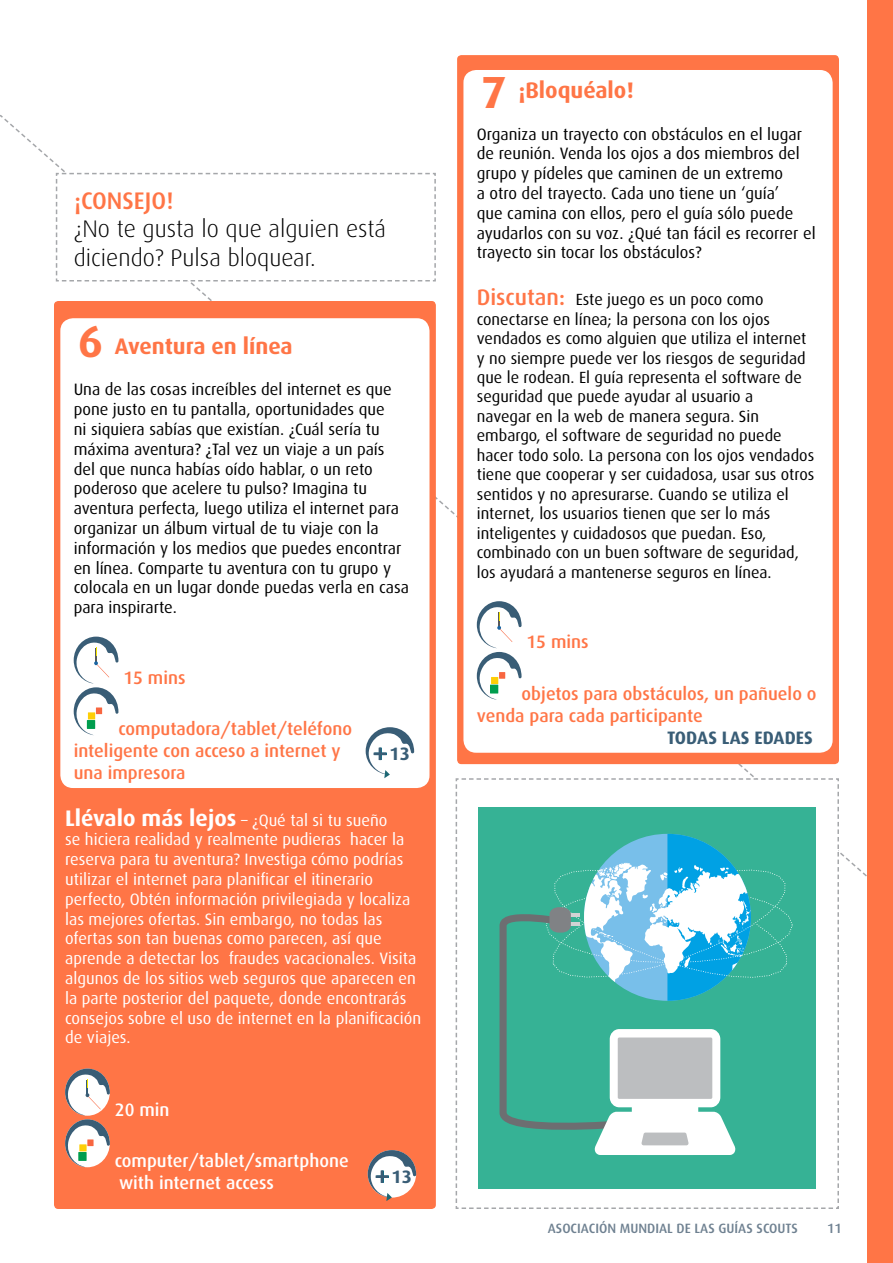
<style>
.page{position:relative;width:893px;height:1263px;background:#fff}
.page>*{position:absolute;margin:0;border:0;box-sizing:border-box;transform-origin:0 0}
.t1{font:700 45px "Dax";color:#ff7546}
.t2{font:300 24px/28.8px "Dax";color:#000}
.t3{font:500 24px "Dax";color:#ff7546}
.t4{font:700 22.5px "Dax";color:#ff7546}
.t5{font:500 18px/21.6px "Dax";color:#ff7546}
.t6{font:500 18px/21.6px "Dax";color:#fff}
.t7{font:700 18px "Dax";color:#395d76}
.t8{font:16.5px/19.8px "Dax";color:#000}
.t9{font:16.5px/19.8px "Dax";color:#fff}
.t10{font:16.2px/19.5px "Dax";color:#000}
.t11{font:500 13.5px "Dax";color:#6f8191}
.s1{font-weight:700;font-size:22.5px}
.s2{font-weight:500;font-size:22.5px;color:#ff7546}
</style>
<div class="page">
<div style="left:54px;top:301px;width:382px;height:908px;background:#ff7546;border-radius:4px"></div>
<div style="left:60px;top:318px;width:369px;height:470px;background:#fff;border-radius:13px"></div>
<svg style="left:74px;top:637px;width:44px;height:98px"></svg>
<div style="left:88px;top:712px;width:7px;height:7px;background:#fdce07"></div>
<div style="left:87px;top:720px;width:8px;height:9px;background:#009d4e"></div>
<div style="left:96px;top:707px;width:6px;height:7px;background:#f86640"></div>
<svg style="left:65px;top:1068px;width:45px;height:99px"></svg>
<div style="left:79px;top:1144px;width:8px;height:7px;background:#fdce07"></div>
<div style="left:78px;top:1152px;width:9px;height:9px;background:#009d4e"></div>
<div style="left:87px;top:1139px;width:7px;height:7px;background:#f86640"></div>
<svg style="left:368px;top:1150px;width:48px;height:51px"></svg>
<svg style="left:366px;top:727px;width:48px;height:51px"></svg>
<div style="left:457px;top:55px;width:382px;height:709px;background:#ff7546;border-radius:4px"></div>
<div style="left:463px;top:70px;width:370px;height:683px;background:#fff;border-radius:13px"></div>
<svg style="left:477px;top:601px;width:45px;height:99px"></svg>
<div style="left:491px;top:677px;width:7px;height:7px;background:#fdce07"></div>
<div style="left:490px;top:685px;width:8px;height:8px;background:#009d4e"></div>
<div style="left:499px;top:672px;width:6px;height:7px;background:#f86640"></div>
<div style="left:867px;top:0;width:26px;height:1263px;background:#ff7546"></div>
<svg style="left:55px;top:172px;width:381px;height:110px"></svg>
<svg style="left:456px;top:778px;width:383px;height:431px"></svg>
<h2 class="t3" style="left:74px;top:187px;width:102px">¡CONSEJO!</h2>
<h2 class="t2" style="left:74px;top:215px;width:314px">¿No te gusta lo que alguien está diciendo? Pulsa bloquear.</h2>
<h1 class="t1" style="left:78px;top:316px;width:27px">6</h1>
<h3 class="t4" style="left:115px;top:333px;width:179px">Aventura en línea</h3>
<p class="t8" style="left:74px;top:380px;width:337px">Una de las cosas increíbles del internet es que pone justo en tu pantalla, oportunidades que<br>ni siquiera sabías que existían. ¿Cuál sería tu máxima aventura? ¿Tal vez un viaje a un país del que nunca habías oído hablar, o un reto poderoso que acelere tu pulso? Imagina tu aventura perfecta, luego utiliza el internet para organizar un álbum virtual de tu viaje con la información y los medios que puedes encontrar en línea. Comparte tu aventura con tu grupo y colocala en un lugar donde puedas verla en casa para inspirarte.</p>
<p class="t5" style="left:123px;top:667px;width:64px">15 mins</p>
<p class="t5" style="left:74px;top:718px;width:280px;text-indent:45px">computadora/tablet/teléfono inteligente con acceso a internet y una impresora</p>
<p class="t9" style="left:65px;top:810px;width:358px"><span class="s1">Llévalo más lejos</span> – ¿Qué tal si tu sueño<br>se hiciera realidad y realmente pudieras hacer la reserva para tu aventura? Investiga cómo podrías utilizar el internet para planificar el itinerario perfecto, Obtén información privilegiada y localiza las mejores ofertas. Sin embargo, no todas las ofertas son tan buenas como parecen, así que aprende a detectar los fraudes vacacionales. Visita algunos de los sitios web seguros que aparecen en la parte posterior del paquete, donde encontrarás consejos sobre el uso de internet en la planificación de viajes.</p>
<p class="t7" style="left:389px;top:743px;width:22px">13</p>
<p class="t6" style="left:115px;top:1099px;width:56px">20 min</p>
<p class="t6" style="left:115px;top:1150px;width:235px">computer/tablet/smartphone with internet access</p>
<p class="t7" style="left:392px;top:1167px;width:22px">13</p>
<h1 class="t1" style="left:481px;top:67px;width:27px">7</h1>
<h3 class="t4" style="left:518px;top:78px;width:117px">¡Bloquéalo!</h3>
<p class="t8" style="left:477px;top:124px;width:340px">Organiza un trayecto con obstáculos en el lugar de reunión. Venda los ojos a dos miembros del grupo y pídeles que caminen de un extremo<br>a otro del trayecto. Cada uno tiene un ‘guía’<br>que camina con ellos, pero el guía sólo puede ayudarlos con su voz. ¿Qué tan fácil es recorrer el trayecto sin tocar los obstáculos?</p>
<p class="t10" style="left:477px;top:290px;width:339px"><span class="s2">Discutan:</span> Este juego es un poco como conectarse en línea; la persona con los ojos vendados es como alguien que utiliza el internet y no siempre puede ver los riesgos de seguridad que le rodean. El guía representa el software de seguridad que puede ayudar al usuario a<br>navegar en la web de manera segura. Sin embargo, el software de seguridad no puede hacer todo solo. La persona con los ojos vendados tiene que cooperar y ser cuidadosa, usar sus otros sentidos y no apresurarse. Cuando se utiliza el internet, los usuarios tienen que ser lo más inteligentes y cuidadosos que puedan. Eso, combinado con un buen software de seguridad, los ayudará a mantenerse seguros en línea.</p>
<p class="t5" style="left:526px;top:631px;width:64px">15 mins</p>
<p class="t5" style="left:477px;top:683px;width:341px;text-indent:45px">objetos para obstáculos, un pañuelo o venda para cada participante</p>
<p class="t7" style="left:667px;top:727px;width:147px">TODAS LAS EDADES</p>
<p class="t11" style="left:548px;top:1221px;width:252px">ASOCIACIÓN MUNDIAL DE LAS GUÍAS SCOUTS</p>
<p class="t11" style="left:827px;top:1221px;width:16px">11</p>
</div>
